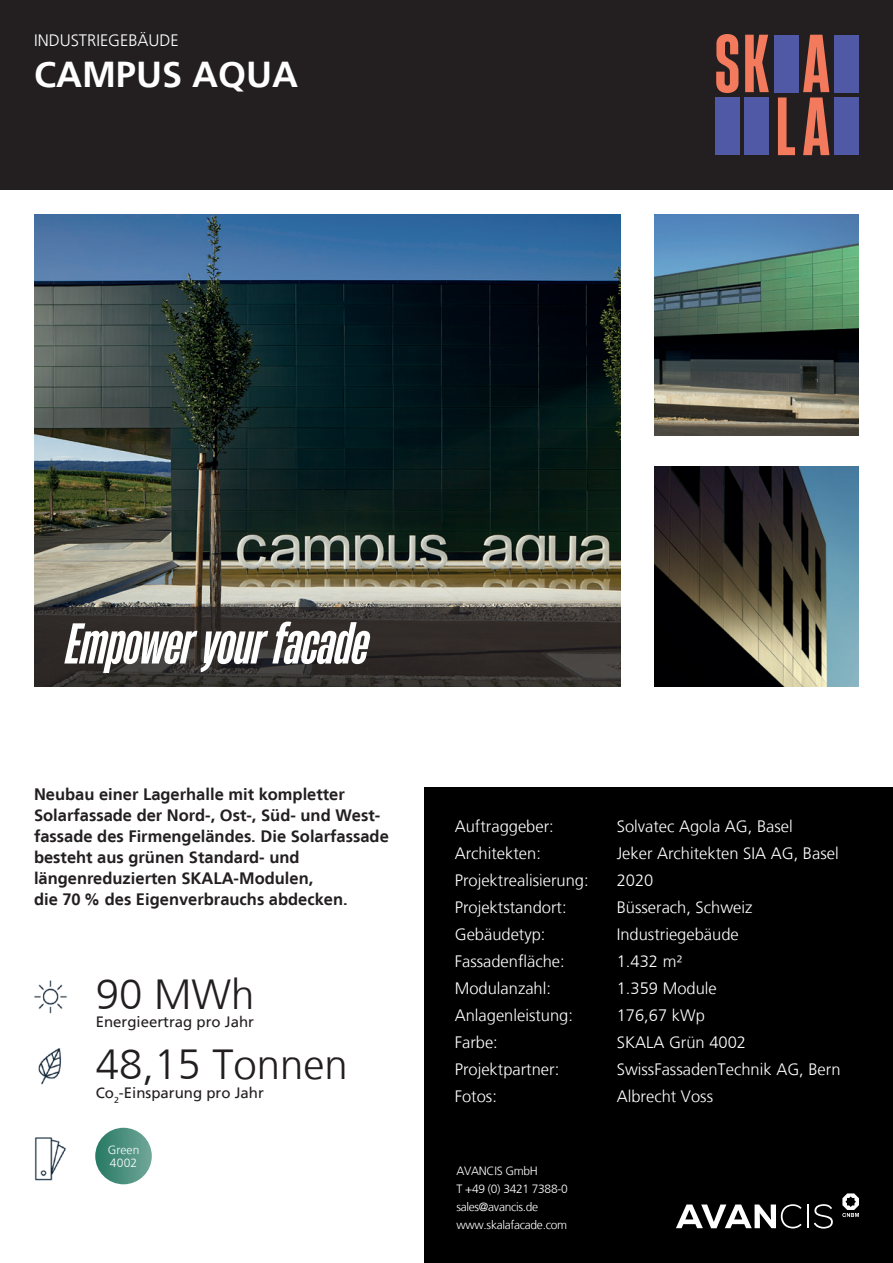
<style>
.page{position:relative;width:893px;height:1263px;background:#fff}
.page>*{position:absolute;margin:0;border:0;box-sizing:border-box;transform-origin:0 0}
.t1{font:italic 700 54px "Heading Now 36";color:#fff}
.t2{font:300 42px/70.2px "Frutiger LT";color:#231f20}
.t3{font:700 36px "Frutiger LT";color:#fff}
.t4{font:300 16.5px "Frutiger LT";color:#fff}
.t5{font:700 16.5px/21px "Frutiger LT";color:#231f20}
.t6{font:15px "Frutiger LT";color:#231f20}
.t7{font:300 12px/18px "Frutiger LT";letter-spacing:-.025em;color:#fff}
.t8{font:300 12px/13.5px "Frutiger LT";letter-spacing:.01em;color:#fff}
</style>
<div class="page">
<div style="left:0;top:0;width:893px;height:189px;background:#231f20"></div>
<img style="left:34px;top:215px;width:587px;height:392px">
<img style="left:655px;top:215px;width:204px;height:220px">
<img style="left:655px;top:467px;width:204px;height:220px">
<div style="left:424px;top:787px;width:469px;height:476px;background:#000"></div>
<img style="left:34px;top:980px;width:33px;height:34px">
<img style="left:38px;top:1048px;width:24px;height:37px">
<img style="left:34px;top:1137px;width:32px;height:44px">
<div style="left:95px;top:1128px;width:57px;height:56px;background:linear-gradient(to right,#287a65,#72a79a);border-radius:50%"></div>
<svg style="left:676px;top:1204px;width:126px;height:24px"></svg>
<hr style="left:807px;top:1204px;width:2px;height:24px;background:#fff">
<svg style="left:814px;top:1204px;width:19px;height:24px"></svg>
<svg style="left:842px;top:1193px;width:17px;height:24px"></svg>
<svg style="left:34px;top:607px;width:587px;height:80px;background:#332e2c"></svg>
<div style="left:774px;top:35px;width:25px;height:57px;background:#5059a6"></div>
<div style="left:834px;top:35px;width:24px;height:57px;background:#5059a6"></div>
<div style="left:715px;top:98px;width:24px;height:57px;background:#5059a6"></div>
<div style="left:745px;top:98px;width:24px;height:57px;background:#5059a6"></div>
<div style="left:834px;top:98px;width:24px;height:57px;background:#5059a6"></div>
<svg style="left:803px;top:35px;width:26px;height:120px"></svg>
<svg style="left:778px;top:97px;width:17px;height:58px"></svg>
<svg style="left:745px;top:35px;width:24px;height:57px"></svg>
<svg style="left:716px;top:34px;width:22px;height:59px"></svg>
<p class="t4" style="left:34px;top:31px;width:146px">INDUSTRIEGEBÄUDE</p>
<h3 class="t3" style="left:34px;top:54px;width:265px">CAMPUS AQUA</h3>
<h1 class="t1" style="left:66px;top:606px;width:304px">Empower your facade</h1>
<p class="t5" style="left:34px;top:784px;width:356px">Neubau einer Lagerhalle mit kompletter Solarfassade der Nord-, Ost-, Süd- und West&shy;fassade des Firmengeländes. Die Solarfassade besteht aus grünen Standard- und längenreduzierten SKALA-Modulen,<br>die 70 % des Eigenverbrauchs abdecken.</p>
<h2 class="t2" style="left:96px;top:959px;width:254px">90 MWh<br>48,15 Tonnen</h2>
<p class="t6" style="left:96px;top:1012px;width:160px">Energieertrag pro Jahr</p>
<p class="t6" style="left:96px;top:1084px;width:170px">Co<sub>2</sub>-Einsparung pro Jahr</p>
<p class="t8" style="left:108px;top:1143px;width:33px">Green<br>4002</p>
<p class="t4" style="left:455px;top:817px;width:101px">Auftraggeber:</p>
<p class="t4" style="left:617px;top:817px;width:178px">Solvatec Agola AG, Basel</p>
<p class="t4" style="left:455px;top:844px;width:88px">Architekten:</p>
<p class="t4" style="left:617px;top:844px;width:223px">Jeker Architekten SIA AG, Basel</p>
<p class="t4" style="left:455px;top:871px;width:135px">Projektrealisierung:</p>
<p class="t4" style="left:617px;top:871px;width:38px">2020</p>
<p class="t4" style="left:455px;top:898px;width:113px">Projektstandort:</p>
<p class="t4" style="left:617px;top:898px;width:137px">Büsserach, Schweiz</p>
<p class="t4" style="left:455px;top:925px;width:92px">Gebäudetyp:</p>
<p class="t4" style="left:617px;top:925px;width:123px">Industriegebäude</p>
<p class="t4" style="left:455px;top:952px;width:112px">Fassadenfläche:</p>
<p class="t4" style="left:617px;top:952px;width:67px">1.432 m²</p>
<p class="t4" style="left:455px;top:979px;width:98px">Modulanzahl:</p>
<p class="t4" style="left:617px;top:979px;width:101px">1.359 Module</p>
<p class="t4" style="left:455px;top:1006px;width:120px">Anlagenleistung:</p>
<p class="t4" style="left:617px;top:1006px;width:90px">176,67 kWp</p>
<p class="t4" style="left:455px;top:1033px;width:45px">Farbe:</p>
<p class="t4" style="left:617px;top:1033px;width:131px">SKALA Grün 4002</p>
<p class="t4" style="left:455px;top:1060px;width:106px">Projektpartner:</p>
<p class="t4" style="left:617px;top:1060px;width:225px">SwissFassadenTechnik AG, Bern</p>
<p class="t4" style="left:455px;top:1087px;width:44px">Fotos:</p>
<p class="t4" style="left:617px;top:1087px;width:98px">Albrecht Voss</p>
<p class="t7" style="left:456px;top:1162px;width:113px">AVANCIS GmbH<br>T +49 (0) 3421 7388-0 sales@avancis.de www.skalafacade.com</p>
</div>
